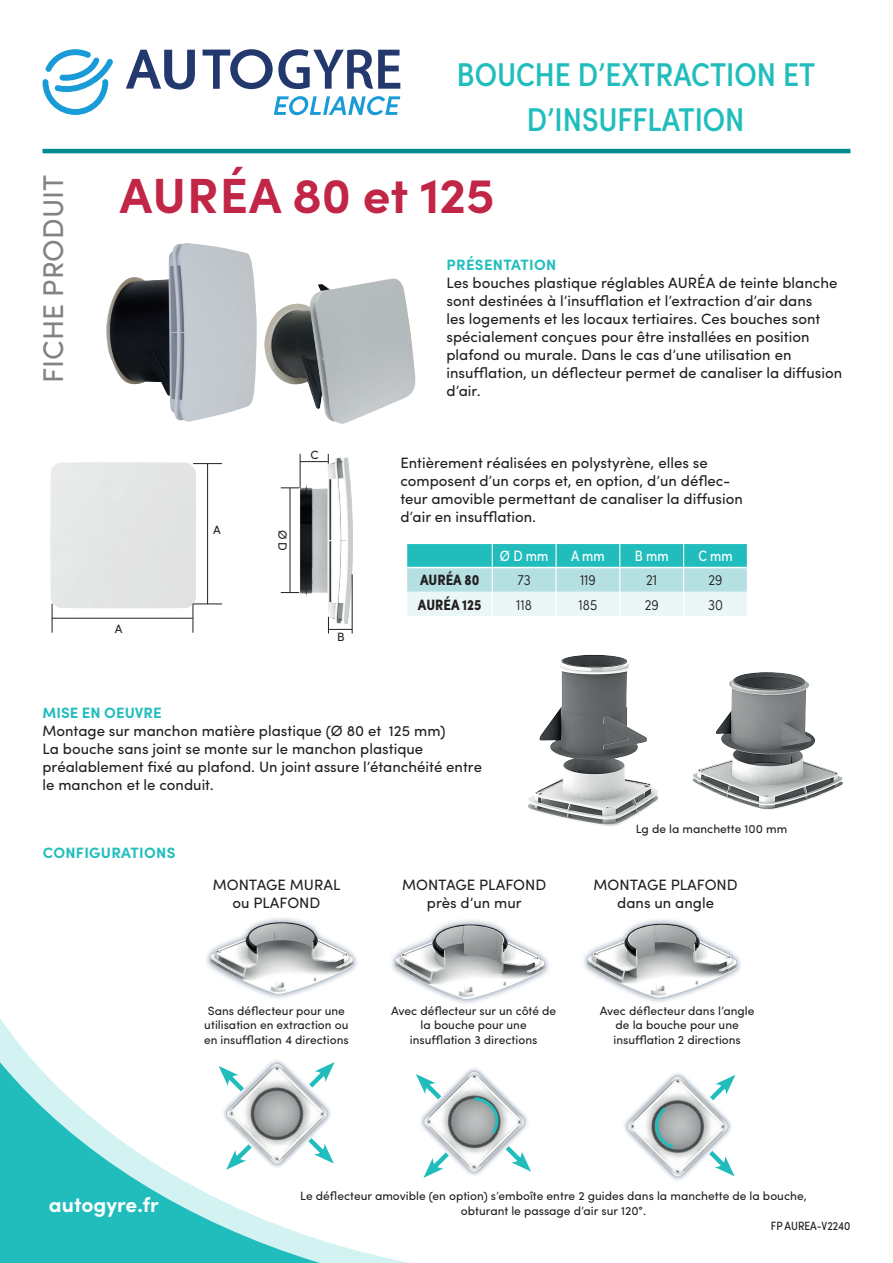
<style>
.page{position:relative;width:893px;height:1263px;background:#fff}
.page>*{position:absolute;margin:0;border:0;box-sizing:border-box;transform-origin:0 0}
.t1{font:700 49.5px "Sofia Pro";letter-spacing:.005em;color:#c12646}
.t2{font:500 condensed 33px/45px "Sofia Pro";color:#21bdbd;text-align:center}
.t3{font:28.5px "Sofia Pro";color:#808285}
.t4{font:700 21px "Sofia Pro";color:#fff}
.t5{font:15px/18px "Sofia Pro";color:#231f20}
.t6{font:700 15px "Sofia Pro";letter-spacing:.02em;color:#21bdbd}
.t7{font:300 condensed 15px "Sofia Pro";color:#231f20}
.t8{font:700 condensed 15px "Sofia Pro";color:#231f20}
.t9{font:condensed 15px "Sofia Pro";color:#fff}
.t10{font:700 15px "Sofia Pro";color:#21bdbd}
.t11{font:12px/14.4px "Sofia Pro";color:#231f20;text-align:center}
.t12{font:condensed 12px "Sofia Pro";color:#231f20}
</style>
<div class="page">
<svg style="left:43px;top:49px;width:70px;height:66px"></svg>
<svg style="left:126px;top:50px;width:69px;height:40px"></svg>
<svg style="left:203px;top:49px;width:197px;height:40px"></svg>
<svg style="left:274px;top:96px;width:126px;height:19px"></svg>
<svg style="left:0;top:1018px;width:409px;height:245px"></svg>
<svg style="left:0;top:1062px;width:320px;height:201px"></svg>
<hr style="left:43px;top:149px;width:807px;height:4px;background:#008a90">
<svg style="left:407px;top:543px;width:341px;height:73px;background:#9ddede"></svg>
<img style="left:206px;top:918px;width:535px;height:86px">
<img style="left:692px;top:672px;width:151px;height:138px">
<img style="left:527px;top:654px;width:131px;height:172px">
<img style="left:264px;top:278px;width:152px;height:146px">
<img style="left:106px;top:243px;width:151px;height:179px">
<img style="left:290px;top:455px;width:63px;height:162px">
<hr style="left:300px;top:454px;width:1px;height:34px;background:#231f20">
<svg style="left:281px;top:592px;width:18px;height:1px"></svg>
<svg style="left:281px;top:488px;width:18px;height:1px"></svg>
<hr style="left:290px;top:488px;width:1px;height:104px;background:#231f20">
<svg style="left:328px;top:617px;width:24px;height:16px"></svg>
<hr style="left:352px;top:574px;width:1px;height:59px;background:#231f20">
<svg style="left:300px;top:454px;width:29px;height:10px"></svg>
<img style="left:50px;top:462px;width:152px;height:155px">
<svg style="left:52px;top:604px;width:1px;height:29px"></svg>
<svg style="left:193px;top:463px;width:29px;height:1px"></svg>
<svg style="left:193px;top:604px;width:29px;height:29px"></svg>
<hr style="left:52px;top:618px;width:141px;height:1px;background:#231f20">
<hr style="left:207px;top:464px;width:1px;height:140px;background:#231f20">
<img style="left:421px;top:1068px;width:110px;height:108px">
<svg style="left:416px;top:1074px;width:30px;height:30px"></svg>
<svg style="left:423px;top:1147px;width:31px;height:31px"></svg>
<img style="left:213px;top:1049px;width:126px;height:126px">
<svg style="left:219px;top:1066px;width:30px;height:30px"></svg>
<svg style="left:304px;top:1133px;width:30px;height:30px"></svg>
<svg style="left:226px;top:1139px;width:30px;height:31px"></svg>
<svg style="left:304px;top:1062px;width:31px;height:30px"></svg>
<img style="left:624px;top:1073px;width:112px;height:107px">
<svg style="left:704px;top:1146px;width:31px;height:30px"></svg>
<svg style="left:705px;top:1075px;width:30px;height:30px"></svg>
<svg style="left:471px;top:1096px;width:60px;height:75px"></svg>
<svg style="left:649px;top:1105px;width:27px;height:45px"></svg>
<h3 class="t3" style="left:32px;top:383px;width:209px;rotate:-90deg">FICHE PRODUIT</h3>
<h2 class="t2" style="left:457px;top:51px;width:360px">BOUCHE D’EXTRACTION ET<br>D’INSUFFLATION</h2>
<h1 class="t1" style="left:120px;top:157px;width:376px">AURÉA 80 et 125</h1>
<p class="t11" style="left:115px;top:620px;width:9px">A</p>
<p class="t11" style="left:213px;top:522px;width:9px">A</p>
<p class="t11" style="left:311px;top:447px;width:10px">C</p>
<p class="t11" style="left:291px;top:529px;width:23px;rotate:90deg">Ø D</p>
<p class="t11" style="left:337px;top:629px;width:9px">B</p>
<p class="t6" style="left:447px;top:253px;width:111px">PRÉSENTATION</p>
<p class="t5" style="left:446px;top:273px;width:397px">Les bouches plastique réglables AURÉA de teinte blanche sont destinées à l’insufflation et l’extraction d’air dans<br>les logements et les locaux tertiaires. Ces bouches sont spécialement conçues pour être installées en position plafond ou murale. Dans le cas d’une utilisation en insufflation, un déflecteur permet de canaliser la diffusion d’air.</p>
<p class="t5" style="left:400px;top:453px;width:344px">Entièrement réalisées en polystyrène, elles se composent d’un corps et, en option, d’un déflec&shy;teur amovible permettant de canaliser la diffusion d’air en insufflation.</p>
<p class="t9" style="left:500px;top:546px;width:50px">Ø D mm</p>
<p class="t9" style="left:571px;top:546px;width:35px">A mm</p>
<p class="t9" style="left:635px;top:546px;width:35px">B mm</p>
<p class="t9" style="left:698px;top:546px;width:36px">C mm</p>
<p class="t8" style="left:420px;top:571px;width:61px">AURÉA 80</p>
<p class="t7" style="left:517px;top:570px;width:15px">73</p>
<p class="t7" style="left:580px;top:570px;width:17px">119</p>
<p class="t7" style="left:646px;top:570px;width:12px">21</p>
<p class="t7" style="left:708px;top:570px;width:15px">29</p>
<p class="t8" style="left:418px;top:595px;width:65px">AURÉA 125</p>
<p class="t7" style="left:516px;top:595px;width:17px">118</p>
<p class="t7" style="left:579px;top:595px;width:20px">185</p>
<p class="t7" style="left:645px;top:595px;width:15px">29</p>
<p class="t7" style="left:708px;top:595px;width:16px">30</p>
<p class="t10" style="left:43px;top:701px;width:121px">MISE EN OEUVRE</p>
<p class="t5" style="left:43px;top:721px;width:441px">Montage sur manchon matière plastique (Ø 80 et 125 mm)<br>La bouche sans joint se monte sur le manchon plastique préalablement fixé au plafond. Un joint assure l’étanchéité entre le manchon et le conduit.</p>
<p class="t6" style="left:43px;top:841px;width:134px">CONFIGURATIONS</p>
<p class="t11" style="left:636px;top:821px;width:153px">Lg de la manchette 100 mm</p>
<p class="t5" style="left:213px;top:875px;width:129px;text-align:center">MONTAGE MURAL ou PLAFOND</p>
<p class="t5" style="left:402px;top:875px;width:146px;text-align:center">MONTAGE PLAFOND près d’un mur</p>
<p class="t5" style="left:594px;top:875px;width:146px;text-align:center">MONTAGE PLAFOND dans un angle</p>
<p class="t11" style="left:204px;top:1002px;width:146px">Sans déflecteur pour une utilisation en extraction ou en insufflation 4 directions</p>
<p class="t11" style="left:391px;top:1002px;width:167px">Avec déflecteur sur un côté de la bouche pour une insufflation 3 directions</p>
<p class="t11" style="left:600px;top:1002px;width:156px">Avec déflecteur dans l’angle de la bouche pour une insufflation 2 directions</p>
<h3 class="t4" style="left:49px;top:1188px;width:111px">autogyre.fr</h3>
<p class="t11" style="left:300px;top:1188px;width:508px">Le déflecteur amovible (en option) s’emboîte entre 2 guides dans la manchette de la bouche, obturant le passage d’air sur 120°.</p>
<p class="t12" style="left:771px;top:1218px;width:81px">FP AUREA-V2240</p>
</div>
